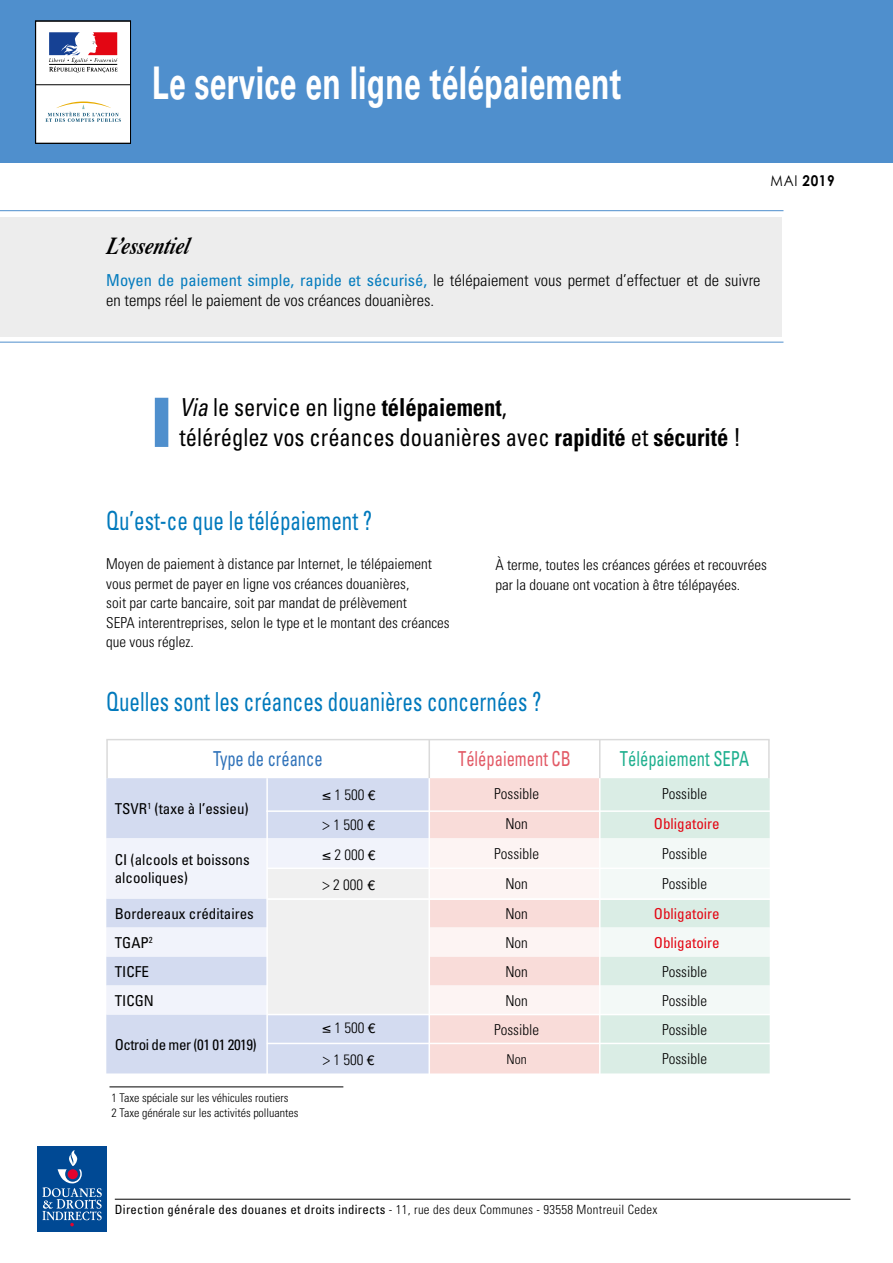
<style>
.page{position:relative;width:893px;height:1263px;background:#fff}
.page>*{position:absolute;margin:0;border:0;box-sizing:border-box;transform-origin:0 0}
.t1{font:700 45px "Univers";letter-spacing:.01em;color:#fff;scale:.67 1}
.t2{font:condensed 26.25px "Univers";color:#0079bc;scale:.8 1}
.t3{font:condensed 24.75px/30px "Univers";color:#000;scale:.91 1}
.t4{font:italic 700 24.3px "Times";color:#000;scale:.8 1}
.t5{font:condensed 20.7px "Univers";color:#1daf8e;scale:.8 1}
.t6{font:condensed 20.7px "Univers";color:#e25965;scale:.8 1}
.t7{font:condensed 20.7px "Univers";color:#2f72b9;scale:.8 1}
.t8{font:300 condensed 16.5px/19.5px "Univers";color:#000}
.t9{font:300 condensed 15px/19.5px "Univers";color:#000}
.t10{font:condensed 15px/18px "Univers";color:#000}
.t11{font:condensed 15px "Univers";color:#e30613}
.t12{font:condensed 15px "Univers";letter-spacing:-.03em;color:#000}
.t13{font:700 14.85px "Century Gothic";color:#000;scale:.91 1}
.t14{font:300 condensed 13.5px "Univers";color:#000}
.t15{font:condensed 12.75px "Univers";letter-spacing:.025em;color:#000}
.t16{font:300 condensed 12px/14.4px "Univers";color:#000}
.s1{font-weight:400}
.s2{font-weight:400;color:#057cbe}
.s3{font-style:italic}
.s4{font-weight:700}
.s5{font-family:"Helvetica Neue";font-weight:400;font-stretch:normal;font-size:13.5px}
.s6{font-size:16.5px}
.s7{font-weight:300}
</style>
<div class="page">
<div style="left:0;top:218px;width:782px;height:119px;background:#ededed"></div>
<hr style="left:0;top:210px;width:783px;height:1px;background:#4f8fcd">
<hr style="left:0;top:342px;width:783px;height:1px;background:#4f8fcd">
<div style="left:0;top:0;width:893px;height:162px;background:#4f8fcd"></div>
<div style="left:155px;top:398px;width:13px;height:49px;background:#4f8fcd"></div>
<div style="left:106px;top:778px;width:322px;height:295px;background:#d3dbf0"></div>
<div style="left:430px;top:778px;width:169px;height:295px;background:#f9dcd9"></div>
<div style="left:600px;top:778px;width:170px;height:295px;background:#daede5"></div>
<svg style="left:106px;top:838px;width:322px;height:176px;fill:#f1f3fb"></svg>
<svg style="left:430px;top:838px;width:340px;height:176px"></svg>
<div style="left:268px;top:868px;width:161px;height:30px;background:#f0f0f0"></div>
<hr style="left:109px;top:1086px;width:234px;height:1px;background:#000">
<hr style="left:266px;top:810px;width:510px;height:2px;background:#fff">
<hr style="left:267px;top:867px;width:510px;height:2px;background:#fff">
<hr style="left:267px;top:1043px;width:510px;height:1px;background:#fff">
<div style="left:36px;top:21px;width:95px;height:122px;background:#fff"></div>
<hr style="left:35px;top:84px;width:96px;height:1px;background:#000">
<div style="left:35px;top:21px;width:96px;height:122px;border:1px solid #000"></div>
<svg style="left:46px;top:102px;width:75px;height:20px"></svg>
<svg style="left:49px;top:32px;width:69px;height:41px"></svg>
<hr style="left:115px;top:1199px;width:735px;height:1px;background:#000">
<div style="left:37px;top:1146px;width:70px;height:85px;background:#004994"></div>
<svg style="left:42px;top:1150px;width:60px;height:76px"></svg>
<div style="left:68px;top:1169px;width:10px;height:10px;background:#e4032e;border-radius:50%"></div>
<hr style="left:428px;top:740px;width:2px;height:38px;background:#dadada">
<hr style="left:599px;top:740px;width:1px;height:38px;background:#dadada">
<hr style="left:768px;top:740px;width:2px;height:38px;background:#dadada">
<hr style="left:106px;top:740px;width:2px;height:38px;background:#dadada">
<hr style="left:599px;top:778px;width:1px;height:297px;background:#fff">
<hr style="left:106px;top:739px;width:664px;height:1px;background:#dadada">
<div style="left:267px;top:900px;width:162px;height:114px;background:#f0f0f0"></div>
<hr style="left:428px;top:778px;width:2px;height:297px;background:#fff">
<hr style="left:266px;top:778px;width:2px;height:297px;background:#fff">
<hr style="left:267px;top:898px;width:510px;height:2px;background:#fff">
<hr style="left:268px;top:1014px;width:509px;height:1px;background:#fff">
<h1 class="t1" style="left:152px;top:57px;width:702px">Le service en ligne télépaiement</h1>
<p class="t13" style="left:771px;top:171px;width:72px"><span class="s1">MAI</span> 2019</p>
<h3 class="t4" style="left:106px;top:223px;width:114px">L’essentiel</h3>
<p class="t8" style="left:106px;top:271px;width:656px"><span class="s2">Moyen de paiement simple, rapide et sécurisé,</span> le télépaiement vous permet d’effectuer et de suivre en temps réel le paiement de vos créances douanières.</p>
<h3 class="t3" style="left:180px;top:392px;width:618px"><span class="s3">Via</span> le service en ligne <span class="s4">télépaiement</span>,<br>téléréglez vos créances douanières avec <span class="s4">rapidité</span> et <span class="s4">sécurité</span> !</h3>
<h2 class="t2" style="left:106px;top:504px;width:334px">Qu’est-ce que le télépaiement ?</h2>
<p class="t9" style="left:106px;top:554px;width:345px">Moyen de paiement à distance par Internet, le télépaiement vous permet de payer en ligne vos créances douanières,<br>soit par carte bancaire, soit par mandat de prélèvement<br>SEPA interentreprises, selon le type et le montant des créances que vous réglez.</p>
<p class="t9" style="left:495px;top:555px;width:273px">À terme, toutes les créances gérées et recouvrées par la douane ont vocation à être télépayées.</p>
<h2 class="t2" style="left:106px;top:685px;width:545px">Quelles sont les créances douanières concernées ?</h2>
<h3 class="t7" style="left:213px;top:746px;width:139px">Type de créance</h3>
<h3 class="t6" style="left:458px;top:746px;width:142px">Télépaiement CB</h3>
<h3 class="t5" style="left:620px;top:746px;width:163px">Télépaiement SEPA</h3>
<p class="t10" style="left:115px;top:800px;width:135px">TSVR<sup>1</sup> (taxe à l’essieu)</p>
<p class="t9" style="left:322px;top:785px;width:55px">≤ 1 500 <span class="s5">€</span></p>
<p class="t9" style="left:494px;top:784px;width:46px">Possible</p>
<p class="t9" style="left:662px;top:784px;width:46px">Possible</p>
<p class="t9" style="left:322px;top:815px;width:54px"><span class="s6">&gt;</span> 1 500 <span class="s5">€</span></p>
<p class="t9" style="left:505px;top:814px;width:24px">Non</p>
<p class="t11" style="left:654px;top:814px;width:67px">Obligatoire</p>
<p class="t10" style="left:115px;top:851px;width:136px">CI (alcools et boissons alcooliques)</p>
<p class="t9" style="left:322px;top:845px;width:55px">≤ 2 000 <span class="s5">€</span></p>
<p class="t9" style="left:494px;top:844px;width:46px">Possible</p>
<p class="t9" style="left:662px;top:844px;width:46px">Possible</p>
<p class="t9" style="left:323px;top:875px;width:54px"><span class="s6">&gt;</span> 2 000 <span class="s5">€</span></p>
<p class="t9" style="left:505px;top:874px;width:24px">Non</p>
<p class="t9" style="left:662px;top:874px;width:46px">Possible</p>
<p class="t10" style="left:115px;top:904px;width:141px">Bordereaux créditaires</p>
<p class="t9" style="left:505px;top:904px;width:24px">Non</p>
<p class="t11" style="left:654px;top:904px;width:67px">Obligatoire</p>
<p class="t10" style="left:115px;top:933px;width:40px">TGAP<sup>2</sup></p>
<p class="t9" style="left:505px;top:933px;width:24px">Non</p>
<p class="t11" style="left:654px;top:933px;width:67px">Obligatoire</p>
<p class="t10" style="left:115px;top:962px;width:36px">TICFE</p>
<p class="t9" style="left:505px;top:962px;width:24px">Non</p>
<p class="t9" style="left:662px;top:962px;width:46px">Possible</p>
<p class="t10" style="left:115px;top:991px;width:41px">TICGN</p>
<p class="t9" style="left:505px;top:991px;width:24px">Non</p>
<p class="t9" style="left:662px;top:991px;width:46px">Possible</p>
<p class="t12" style="left:115px;top:1035px;width:144px">Octroi de mer (01 01 2019)</p>
<p class="t9" style="left:322px;top:1018px;width:55px">≤ 1 500 <span class="s5">€</span></p>
<p class="t9" style="left:494px;top:1020px;width:46px">Possible</p>
<p class="t9" style="left:662px;top:1020px;width:46px">Possible</p>
<p class="t9" style="left:323px;top:1050px;width:53px"><span class="s6">&gt;</span> 1 500 <span class="s5">€</span></p>
<p class="t14" style="left:507px;top:1051px;width:22px">Non</p>
<p class="t9" style="left:662px;top:1049px;width:46px">Possible</p>
<p class="t16" style="left:112px;top:1091px;width:188px">1 Taxe spéciale sur les véhicules routiers<br>2 Taxe générale sur les activités polluantes</p>
<p class="t15" style="left:115px;top:1202px;width:544px">Direction générale des douanes et droits indirects <span class="s7">- 11, rue des deux Communes - 93558 Montreuil Cedex</span></p>
</div>
